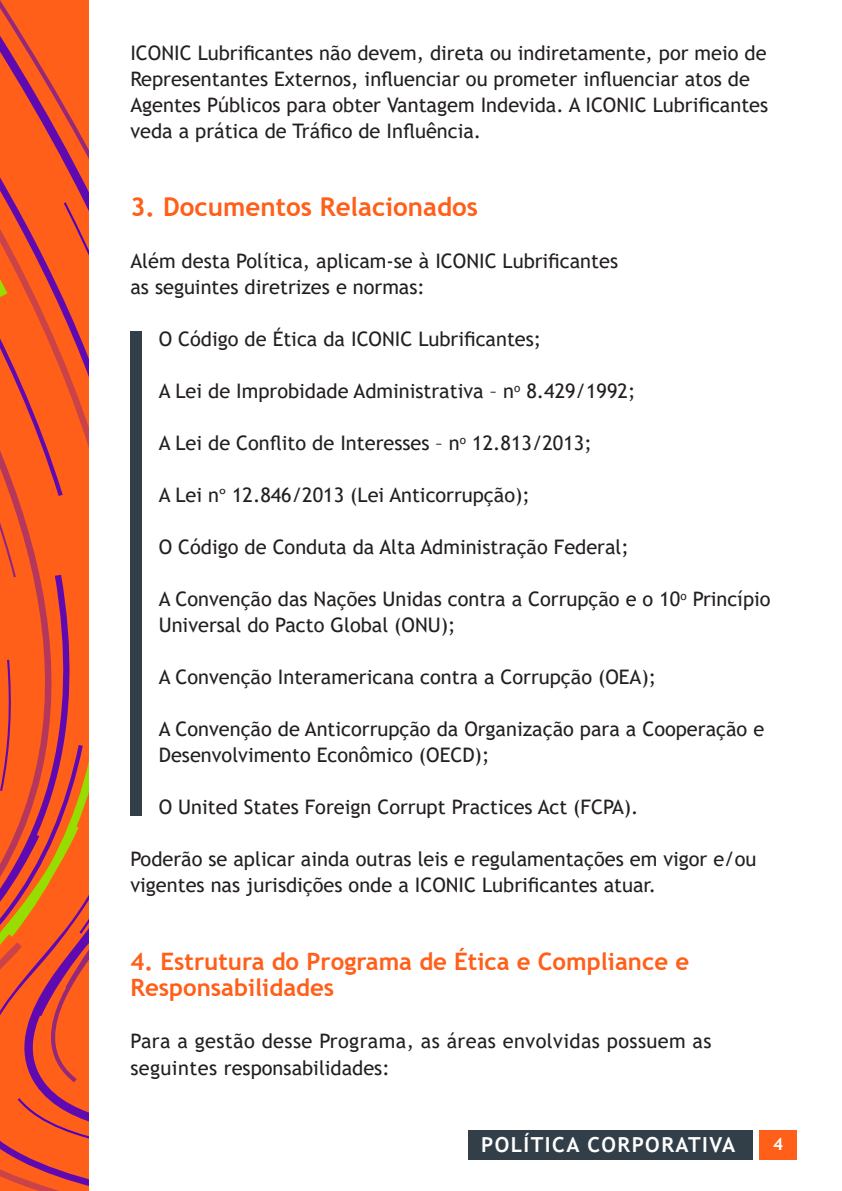
<style>
.page{position:relative;width:842px;height:1191px;background:#fff}
.page>*{position:absolute;margin:0;border:0;box-sizing:border-box;transform-origin:0 0}
.t1{font:700 26px "Trebuchet MS";color:#ff5f19}
.t2{font:700 24px "Trebuchet MS";color:#ff5f19}
.t3{font:700 20.8px "Trebuchet MS";letter-spacing:.07em;color:#fff}
.t4{font:20px/26px "Trebuchet MS";color:#231f20}
.t5{font:20px/26px "Trebuchet MS";letter-spacing:.02em;color:#231f20}
.t6{font:700 17px "Trebuchet MS";color:#fff}
.s1{font-family:"Minion Pro"}
</style>
<div class="page">
<svg style="left:0;top:0;width:88px;height:1191px;background:#e9562a"></svg>
<div style="left:469px;top:1130px;width:284px;height:29px;background:#333f48"></div>
<div style="left:759px;top:1130px;width:38px;height:29px;background:#ff5f19"></div>
<div style="left:130px;top:331px;width:12px;height:484px;background:#333f48"></div>
<p class="t4" style="left:130px;top:40px;width:639px">ICONIC Lubrificantes não devem, direta ou indiretamente, por meio de Representantes Externos, influenciar ou prometer influenciar atos de Agentes Públicos para obter Vantagem Indevida. A ICONIC Lubrificantes veda a prática de Tráfico de Influência.</p>
<p class="t1" style="left:130px;top:191px;width:349px">3. Documentos Relacionados</p>
<p class="t4" style="left:130px;top:248px;width:489px">Além desta Política, aplicam-se à ICONIC Lubrificantes</p>
<p class="t4" style="left:130px;top:274px;width:296px">as seguintes diretrizes e normas:</p>
<p class="t4" style="left:159px;top:326px;width:384px">O Código de Ética da ICONIC Lubrificantes;</p>
<p class="t4" style="left:159px;top:378px;width:478px">A Lei de Improbidade Administrativa – n<sup>o</sup> 8.429/1992;</p>
<p class="t4" style="left:159px;top:430px;width:434px">A Lei de Conflito de Interesses – n<sup>o</sup> 12.813/2013;</p>
<p class="t4" style="left:159px;top:482px;width:372px">A Lei n<span class="s1">°</span> 12.846/2013 (Lei Anticorrupção);</p>
<p class="t4" style="left:159px;top:534px;width:471px">O Código de Conduta da Alta Administração Federal;</p>
<p class="t4" style="left:159px;top:586px;width:613px">A Convenção das Nações Unidas contra a Corrupção e o 10<sup>o</sup> Princípio<br>Universal do Pacto Global (ONU);</p>
<p class="t4" style="left:159px;top:664px;width:499px">A Convenção Interamericana contra a Corrupção (OEA);</p>
<p class="t4" style="left:159px;top:716px;width:607px">A Convenção de Anticorrupção da Organização para a Cooperação e<br>Desenvolvimento Econômico (OECD);</p>
<p class="t4" style="left:159px;top:794px;width:481px">O United States Foreign Corrupt Practices Act (FCPA).</p>
<p class="t4" style="left:130px;top:846px;width:627px">Poderão se aplicar ainda outras leis e regulamentações em vigor e/ou vigentes nas jurisdições onde a ICONIC Lubrificantes atuar.</p>
<p class="t2" style="left:130px;top:947px;width:560px">4. Estrutura do Programa de Ética e Compliance e</p>
<p class="t2" style="left:130px;top:973px;width:205px">Responsabilidades</p>
<p class="t5" style="left:130px;top:1028px;width:583px">Para a gestão desse Programa, as áreas envolvidas possuem as seguintes responsabilidades:</p>
<p class="t3" style="left:481px;top:1131px;width:256px">POLÍTICA CORPORATIVA</p>
<p class="t6" style="left:773px;top:1133px;width:11px">4</p>
</div>
